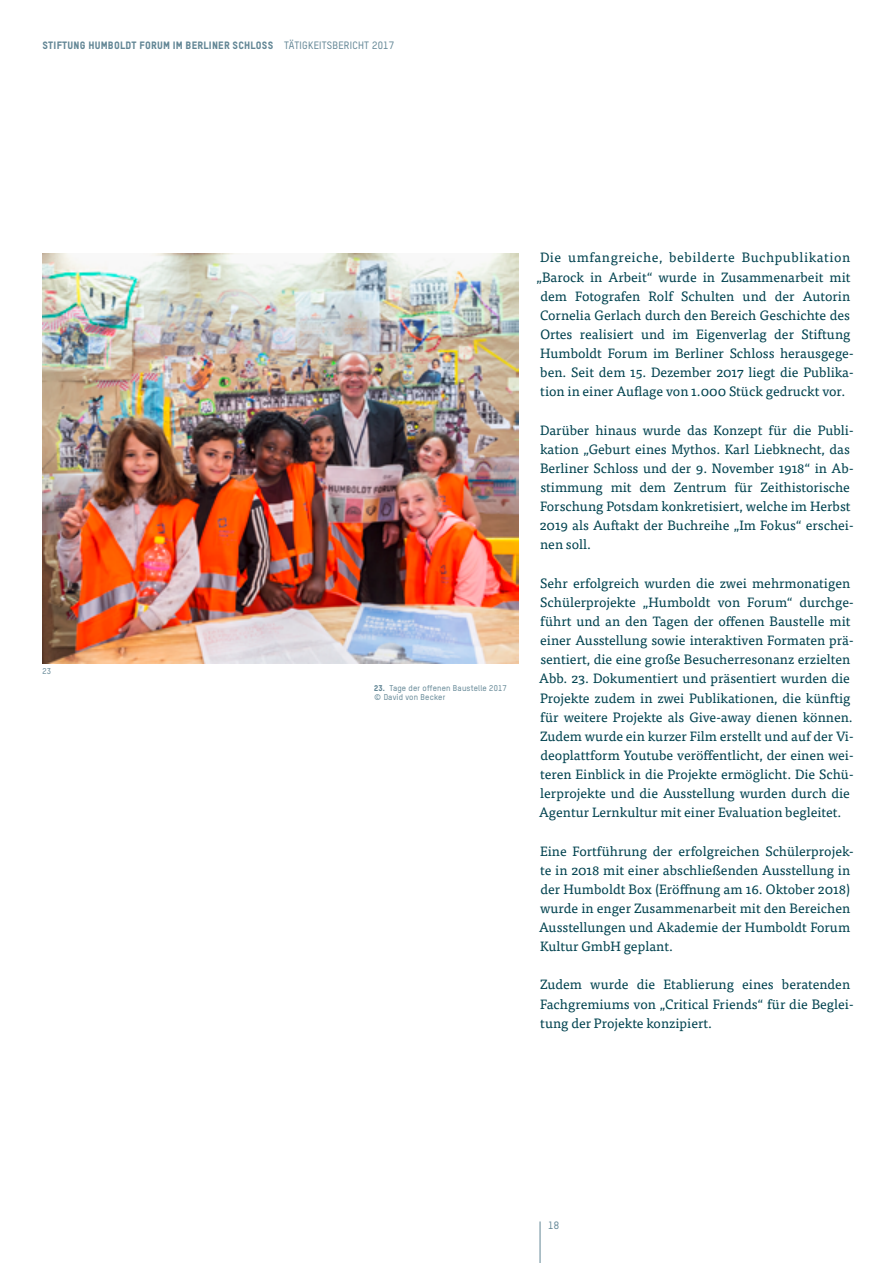
<style>
.page{position:relative;width:893px;height:1263px;background:#fff}
.page>*{position:absolute;margin:0;border:0;box-sizing:border-box;transform-origin:0 0}
.t1{font:13.5px/19.2px "Tisa Pro";color:#00424f}
.t2{font:10.5px "TSTARPRO Headline";letter-spacing:.02em;color:#628695}
.t3{font:500 10.5px "TSTARPRO";color:#628695}
.t4{font:500 8.25px/9.6px "TSTARPRO";letter-spacing:.02em;color:#628695}
.s1{font-family:"TSTARPRO";font-weight:500}
.s2{font-weight:800}
</style>
<div class="page">
<hr style="left:540px;top:1221px;width:1px;height:42px;background:#628695">
<img style="left:43px;top:253px;width:476px;height:410px">
<p class="t2" style="left:43px;top:39px;width:353px">STIFTUNG HUMBOLDT FORUM IM BERLINER SCHLOSS <span class="s1">TÄTIGKEITSBERICHT 2017</span></p>
<p class="t4" style="left:43px;top:666px;width:10px">23</p>
<p class="t4" style="left:374px;top:683px;width:134px"><span class="s2">23.</span> Tage der offenen Baustelle 2017 © David von Becker</p>
<p class="t1" style="left:536px;top:247px;width:319px">Die umfangreiche, bebilderte Buchpublikation „Barock in Arbeit“ wurde in Zusammenarbeit mit dem Fotografen Rolf Schulten und der Autorin Cornelia Gerlach durch den Bereich Geschichte des Ortes realisiert und im Eigenverlag der Stiftung Humboldt Forum im Berliner Schloss herausgege&shy;ben. Seit dem 15. Dezember 2017 liegt die Publika&shy;tion in einer Auflage von 1.000 Stück gedruckt vor.</p>
<p class="t1" style="left:540px;top:419px;width:315px">Darüber hinaus wurde das Konzept für die Publi&shy;kation „Geburt eines Mythos. Karl Liebknecht, das Berliner Schloss und der 9. November 1918“ in Ab&shy;stimmung mit dem Zentrum für Zeithistorische Forschung Potsdam konkretisiert, welche im Herbst 2019 als Auftakt der Buchreihe „Im Fokus“ erschei&shy;nen soll.</p>
<p class="t1" style="left:539px;top:573px;width:316px">Sehr erfolgreich wurden die zwei mehrmonatigen Schülerprojekte „Humboldt von Forum“ durchge&shy;führt und an den Tagen der offenen Baustelle mit einer Ausstellung sowie interaktiven Formaten prä&shy;sentiert, die eine große Besucherresonanz erzielten Abb. 23. Dokumentiert und präsentiert wurden die Projekte zudem in zwei Publikationen, die künftig für weitere Projekte als Give-away dienen können.<br>Zudem wurde ein kurzer Film erstellt und auf der Vi&shy;deoplattform Youtube veröffentlicht, der einen wei&shy;teren Einblick in die Projekte ermöglicht. Die Schü&shy;lerprojekte und die Ausstellung wurden durch die Agentur Lernkultur mit einer Evaluation begleitet.</p>
<p class="t1" style="left:539px;top:840px;width:316px">Eine Fortführung der erfolgreichen Schülerprojek&shy;te in 2018 mit einer abschließenden Ausstellung in der Humboldt Box (Eröffnung am 16. Oktober 2018) wurde in enger Zusammenarbeit mit den Bereichen Ausstellungen und Akademie der Humboldt Forum Kultur GmbH geplant.</p>
<p class="t1" style="left:540px;top:974px;width:315px">Zudem wurde die Etablierung eines beratenden<br>Fachgremiums von „Critical Friends“ für die Beglei&shy;tung der Projekte konzipiert.</p>
<p class="t3" style="left:548px;top:1218px;width:12px">18</p>
</div>
